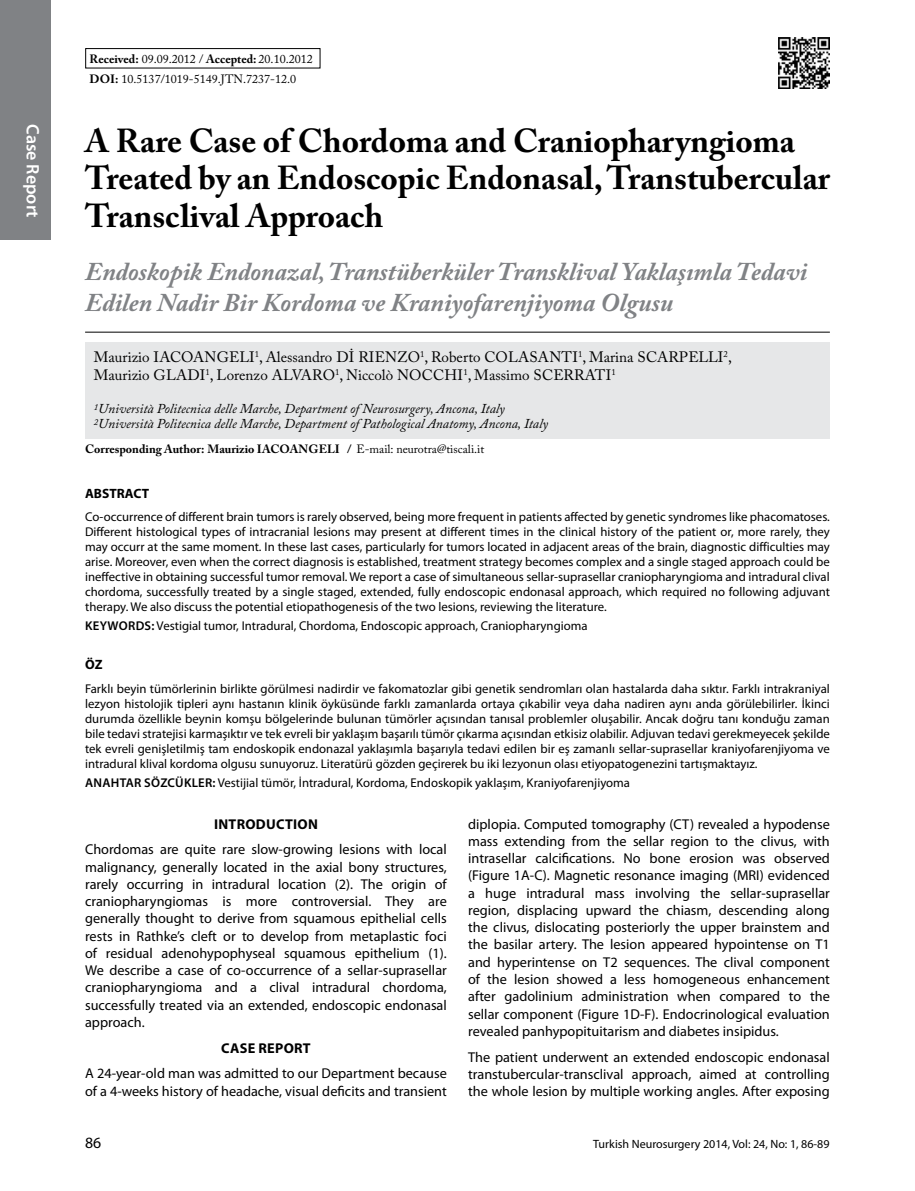
<style>
.page{position:relative;width:915px;height:1191px;background:#fff}
.page>*{position:absolute;margin:0;border:0;box-sizing:border-box;transform-origin:0 0}
.t1{font:700 33px/37.5px "Adobe Caslon Pro";color:#000}
.t2{font:italic 700 25.5px/31.5px "Adobe Caslon Pro";color:#808285}
.t3{font:600 18px "Myriad Pro";color:#fff}
.t4{font:15.75px "Myriad Pro";color:#000}
.t5{font:15px/18px "Adobe Caslon Pro";color:#000}
.t6{font:14.25px/17.2px "Myriad Pro";color:#000;text-align:justify}
.t7{font:700 14.25px "Myriad Pro";letter-spacing:.02em;color:#000}
.t8{font:italic 13.5px/15px "Adobe Caslon Pro";color:#000}
.t9{font:700 13.5px "Myriad Pro";color:#000}
.t10{font:12.75px/15px "Myriad Pro";color:#000;text-align:justify}
.t11{font:12px/20.2px "Adobe Caslon Pro";color:#000}
.t12{font:12px "Myriad Pro";color:#000}
.t13{font:700 12px "Adobe Caslon Pro";color:#000}
.s1{font-weight:700}
.s2{font-weight:600}
</style>
<div class="page">
<div style="left:0;top:0;width:51px;height:240px;background:#808285"></div>
<div style="left:85px;top:48px;width:235px;height:20px;border:1px solid #000"></div>
<div style="left:85px;top:342px;width:744px;height:97px;background:#e6e7e8"></div>
<hr style="left:85px;top:332px;width:744px;height:1px;background:#000">
<img style="left:778px;top:38px;width:51px;height:51px">
<h3 class="t3" style="left:44px;top:124px;width:95px;rotate:90deg">CASE REPORT</h3>
<p class="t11" style="left:89px;top:48px;width:225px"><span class="s1">Received:</span> 09.09.2012 / <span class="s1">Accepted:</span> 20.10.2012<br><span class="s1">DOI:</span> 10.5137/1019-5149.JTN.7237-12.0</p>
<h1 class="t1" style="left:85px;top:122px;width:746px">A Rare Case of Chordoma and Craniopharyngioma<br>Treated by an Endoscopic Endonasal, Transtubercular<br>Transclival Approach</h1>
<h2 class="t2" style="left:85px;top:255px;width:723px">Endoskopik Endonazal, Transtüberküler Transklival Yaklaşımla Tedavi<br>Edilen Nadir Bir Kordoma ve Kraniyofarenjiyoma Olgusu</h2>
<p class="t5" style="left:94px;top:348px;width:124px">Maurizio Iac oange</p>
<p class="t5" style="left:239px;top:348px;width:130px">lı<sup>1</sup>, Alessandro Dİ Rıen</p>
<p class="t5" style="left:397px;top:348px;width:163px">zo<sup>1</sup>, Roberto Colasantı</p>
<p class="t5" style="left:94px;top:348px;width:639px;text-indent:484px"><sup>1</sup>, Marina Scarpellı<sup>2</sup>,<br>Maurizio Gladı<sup>1</sup>, Lorenzo Alvaro<sup>1</sup>, Niccolò Nocchı<sup>1</sup>, Massimo Scerratı <sup>1</sup></p>
<p class="t8" style="left:94px;top:401px;width:455px"><sup>1</sup>Università Politecnica delle Marche, Department of Neurosurgery, Ancona, Italy<br><sup>2</sup>Università Politecnica delle Marche, Department of Pathological Anatomy, Ancona, Italy</p>
<p class="t13" style="left:85px;top:441px;width:187px">Corresponding Author: Maurizio Iacoangelı</p>
<p class="t11" style="left:347px;top:438px;width:139px"><span class="s1">/</span> E-mail: neurotra@tiscali.it</p>
<p class="t9" style="left:85px;top:484px;width:65px">ABSTRACT</p>
<p class="t10" style="left:85px;top:509px;width:746px">Co-occurrence of different brain tumors is rarely observed, being more frequent in patients affected by genetic syndromes like phacomatoses.<br>Different histological types of intracranial lesions may present at different times in the clinical history of the patient or, more rarely, they may occurr at the same moment. In these last cases, particularly for tumors located in adjacent areas of the brain, diagnostic difficulties may arise. Moreover, even when the correct diagnosis is established, treatment strategy becomes complex and a single staged approach could be ineffective in obtaining successful tumor removal. We report a case of simultaneous sellar-suprasellar craniopharyngioma and intradural clival chordoma, successfully treated by a single staged, extended, fully endoscopic endonasal approach, which required no following adjuvant therapy. We also discuss the potential etiopathogenesis of the two lesions, reviewing the literature.</p>
<p class="t10" style="left:85px;top:618px;width:503px"><span class="s2">KEYWORDS:</span> Vestigial tumor, Intradural, Chordoma, Endoscopic approach, Craniopharyngioma</p>
<p class="t9" style="left:85px;top:655px;width:19px">ÖZ</p>
<p class="t10" style="left:85px;top:680px;width:746px">Farklı beyin tümörlerinin birlikte görülmesi nadirdir ve fakomatozlar gibi genetik sendromları olan hastalarda daha sıktır. Farklı intrakraniyal lezyon histolojik tipleri aynı hastanın klinik öyküsünde farklı zamanlarda ortaya çıkabilir veya daha nadiren aynı anda görülebilirler. İkinci durumda özellikle beynin komşu bölgelerinde bulunan tümörler açısından tanısal problemler oluşabilir. Ancak doğru tanı konduğu zaman bile tedavi stratejisi karmaşıktır ve tek evreli bir yaklaşım başarılı tümör çıkarma açısından etkisiz olabilir. Adjuvan tedavi gerekmeyecek şekilde tek evreli genişletilmiş tam endoskopik endonazal yaklaşımla başarıyla tedavi edilen bir eş zamanlı sellar-suprasellar kraniyofarenjiyoma ve intradural klival kordoma olgusu sunuyoruz. Literatürü gözden geçirerek bu iki lezyonun olası etiyopatogenezini tartışmaktayız.</p>
<p class="t10" style="left:85px;top:775px;width:546px"><span class="s2">ANAHTAR SÖZCÜKLER:</span> Vestijial tümör, İntradural, Kordoma, Endoskopik yaklaşım, Kraniyofarenjiyoma</p>
<p class="t7" style="left:214px;top:814px;width:105px">INTRODUCTION</p>
<p class="t6" style="left:85px;top:840px;width:363px">Chordomas are quite rare slow-growing lesions with local malignancy, generally located in the axial bony structures, rarely occurring in intradural location (2). The origin of craniopharyngiomas is more controversial. They are generally thought to derive from squamous epithelial cells rests in Rathke’s cleft or to develop from metaplastic foci of residual adenohypophyseal squamous epithelium (1).<br>We describe a case of co-occurrence of a sellar-suprasellar craniopharyngioma and a clival intradural chordoma, successfully treated via an extended, endoscopic endonasal approach.</p>
<p class="t7" style="left:221px;top:1038px;width:82px">CASE REPORT</p>
<p class="t6" style="left:85px;top:1064px;width:363px">A 24-year-old man was admitted to our Department because of a 4-weeks history of headache, visual deficits and transient</p>
<p class="t6" style="left:468px;top:815px;width:363px">diplopia. Computed tomography (CT) revealed a hypodense mass extending from the sellar region to the clivus, with intrasellar calcifications. No bone erosion was observed (Figure 1A-C). Magnetic resonance imaging (MRI) evidenced a huge intradural mass involving the sellar-suprasellar region, displacing upward the chiasm, descending along the clivus, dislocating posteriorly the upper brainstem and the basilar artery. The lesion appeared hypointense on T1 and hyperintense on T2 sequences. The clival component of the lesion showed a less homogeneous enhancement after gadolinium administration when compared to the sellar component (Figure 1D-F). Endocrinological evaluation revealed panhypopituitarism and diabetes insipidus.</p>
<p class="t6" style="left:468px;top:1048px;width:363px">The patient underwent an extended endoscopic endonasal transtubercular-transclival approach, aimed at controlling the whole lesion by multiple working angles. After exposing</p>
<p class="t4" style="left:85px;top:1133px;width:18px">86</p>
<p class="t12" style="left:593px;top:1137px;width:238px">Turkish Neurosurgery 2014, Vol: 24, No: 1, 86-89</p>
</div>
